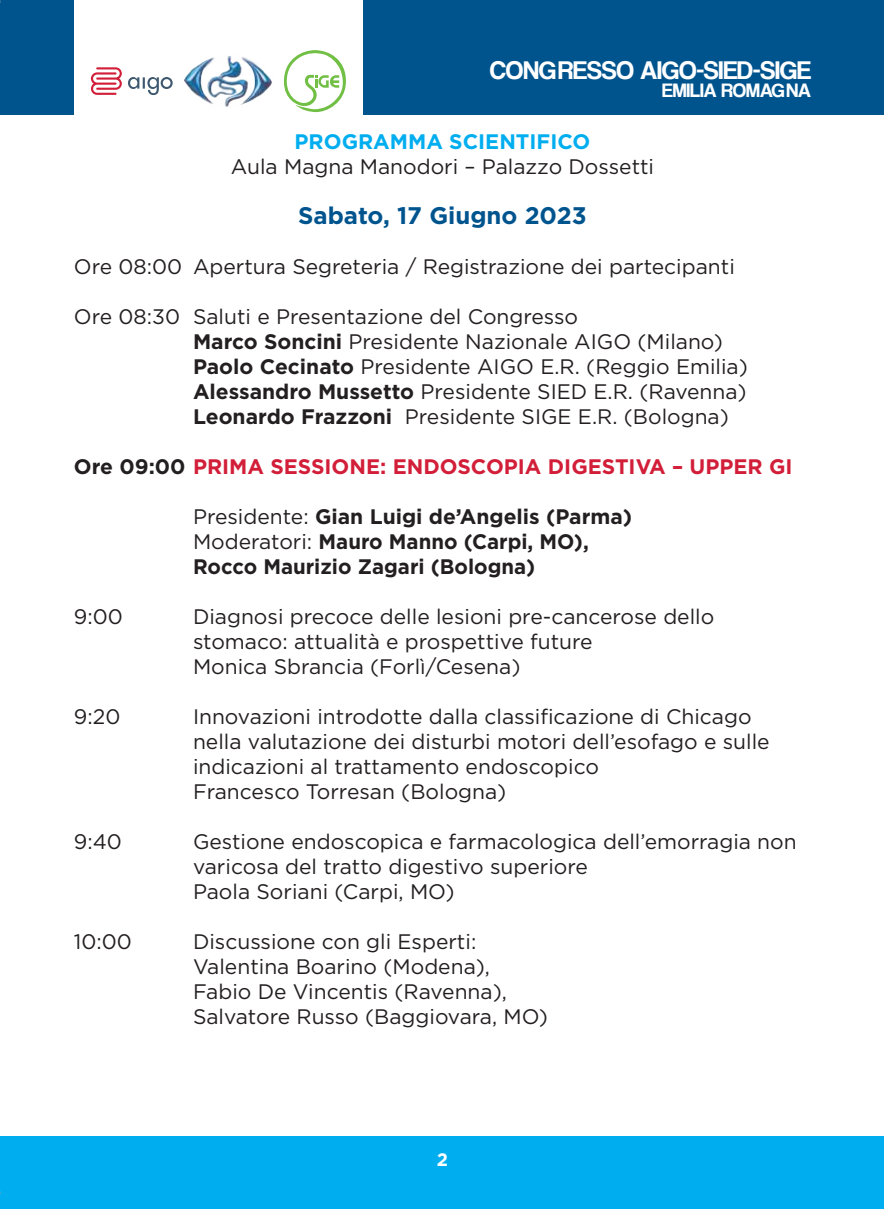
<style>
.page{position:relative;width:884px;height:1209px;background:#fff}
.page>*{position:absolute;margin:0;border:0;box-sizing:border-box;transform-origin:0 0}
.t1{font:26.2px "Coolvetica Rg";color:#fff}
.t2{font:700 24px "Gotham";color:#00548e}
.t3{font:21px/25px "Gotham";color:#231f20}
.t4{font:700 21px/25px "Gotham";color:#231f20}
.t5{font:700 21px "Gotham";color:#d21e39}
.t6{font:700 21px "Gotham";color:#00aeef}
.t7{font:20px "Coolvetica Rg";color:#fff}
.t8{font:700 18px "Gotham";color:#fff}
.s1{font-weight:700}
.s2{color:#231f20}
.s3{font-weight:400}
</style>
<div class="page">
<div style="left:868px;top:0;width:16px;height:115px;background:#00548e"></div>
<div style="left:868px;top:1136px;width:16px;height:72px;background:#00aeef"></div>
<div style="left:0;top:1136px;width:868px;height:72px;background:#00aeef"></div>
<div style="left:363px;top:0;width:505px;height:115px;background:#00548e"></div>
<div style="left:0;top:0;width:74px;height:115px;background:#00548e"></div>
<img style="left:184px;top:56px;width:88px;height:51px">
<svg style="left:284px;top:50px;width:62px;height:62px"></svg>
<svg style="left:128px;top:77px;width:45px;height:18px"></svg>
<svg style="left:91px;top:67px;width:31px;height:28px"></svg>
<p class="t1" style="left:490px;top:54px;width:323px">CONGRESSO AIGO-SIED-SIGE</p>
<p class="t7" style="left:662px;top:78px;width:150px">EMILIA ROMAGNA</p>
<p class="t6" style="left:295px;top:128px;width:297px">PROGRAMMA SCIENTIFICO</p>
<p class="t3" style="left:231px;top:154px;width:425px">Aula Magna Manodori – Palazzo Dossetti</p>
<p class="t2" style="left:298px;top:199px;width:290px">Sabato, 17 Giugno 2023</p>
<p class="t3" style="left:74px;top:254px;width:662px">Ore 08:00 Apertura Segreteria / Registrazione dei partecipanti</p>
<p class="t3" style="left:193px;top:304px;width:556px;text-indent:-119px">Ore 08:30 Saluti e Presentazione del Congresso<br><span class="s1">Marco Soncini</span> Presidente Nazionale AIGO (Milano)<br><span class="s1">Paolo Cecinato</span> Presidente AIGO E.R. (Reggio Emilia)<br><span class="s1">Alessandro Mussetto</span> Presidente SIED E.R. (Ravenna)<br><span class="s1">Leonardo Frazzoni</span> Presidente SIGE E.R. (Bologna)</p>
<p class="t5" style="left:74px;top:453px;width:720px"><span class="s2">Ore 09:00</span> PRIMA SESSIONE: ENDOSCOPIA DIGESTIVA – UPPER GI</p>
<p class="t4" style="left:193px;top:504px;width:441px"><span class="s3">Presidente:</span> Gian Luigi de’Angelis (Parma)<br><span class="s3">Moderatori:</span> Mauro Manno (Carpi, MO),<br>Rocco Maurizio Zagari (Bologna)</p>
<p class="t3" style="left:74px;top:604px;width:50px">9:00</p>
<p class="t3" style="left:193px;top:604px;width:523px">Diagnosi precoce delle lesioni pre-cancerose dello stomaco: attualità e prospettive future<br>Monica Sbrancia (Forlì/Cesena)</p>
<p class="t3" style="left:74px;top:704px;width:48px">9:20</p>
<p class="t3" style="left:193px;top:704px;width:578px">Innovazioni introdotte dalla classificazione di Chicago nella valutazione dei disturbi motori dell’esofago e sulle indicazioni al trattamento endoscopico<br>Francesco Torresan (Bologna)</p>
<p class="t3" style="left:74px;top:829px;width:50px">9:40</p>
<p class="t3" style="left:193px;top:829px;width:605px">Gestione endoscopica e farmacologica dell’emorragia non varicosa del tratto digestivo superiore<br>Paola Soriani (Carpi, MO)</p>
<p class="t3" style="left:74px;top:929px;width:59px">10:00</p>
<p class="t3" style="left:193px;top:929px;width:357px">Discussione con gli Esperti:<br>Valentina Boarino (Modena),<br>Fabio De Vincentis (Ravenna),<br>Salvatore Russo (Baggiovara, MO)</p>
<p class="t8" style="left:437px;top:1148px;width:13px">2</p>
</div>
